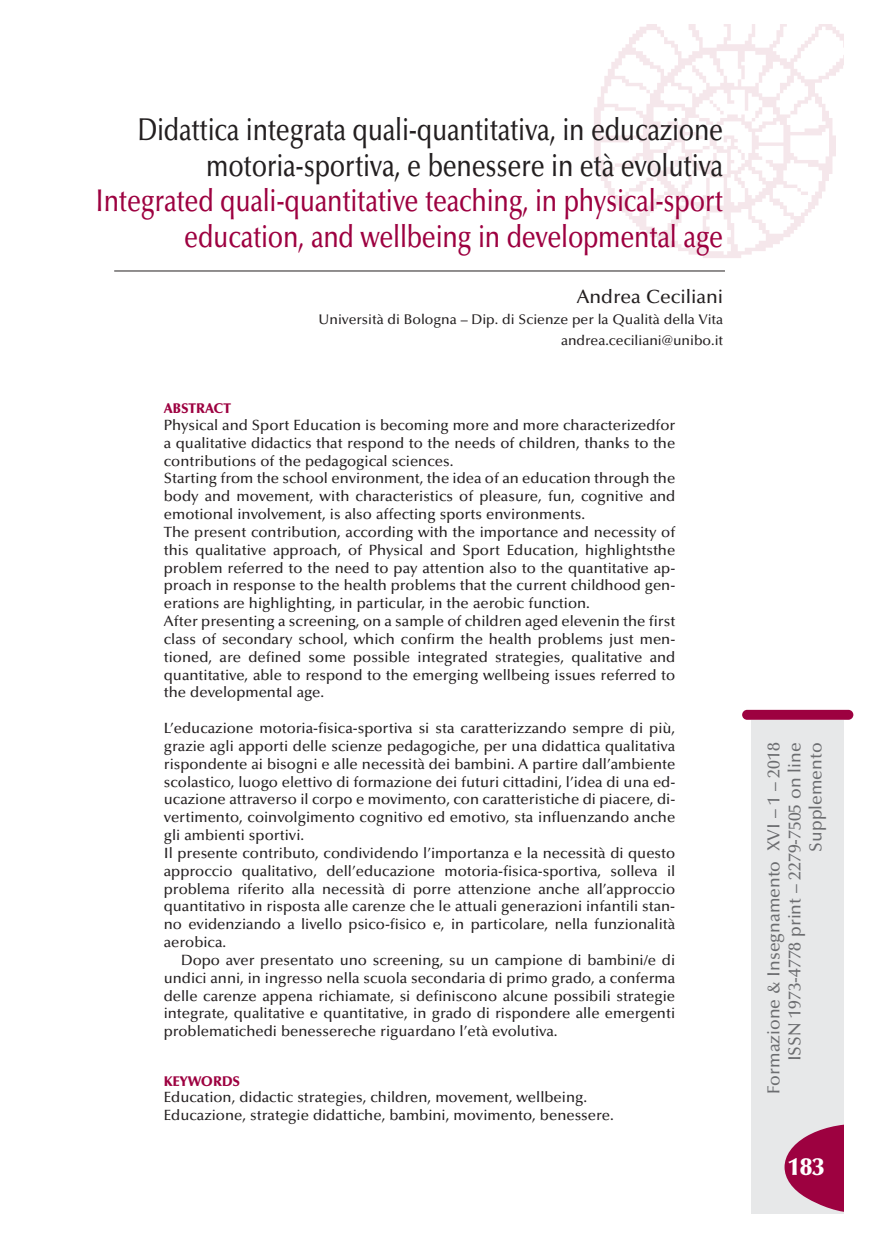
<style>
.page{position:relative;width:869px;height:1241px;background:#fff}
.page>*{position:absolute;margin:0;border:0;box-sizing:border-box;transform-origin:0 0}
.t1{font:500 31.5px/35.5px "Optima";letter-spacing:-.01em;color:#9d0140;text-align:right;scale:.8 1}
.t2{font:500 31.5px/35.5px "Optima";letter-spacing:-.01em;color:#231f20;text-align:right;scale:.8 1}
.t3{font:900 24.5px "Optima";color:#fff}
.t4{font:500 19.25px "Optima";color:#231f20}
.t5{font:500 17.5px/21px "Optima";color:#6c6d70;text-align:right}
.t6{font:500 14.88px/17.8px "Optima";color:#231f20}
.t7{font:500 14px/21px "Optima";color:#231f20;text-align:right}
.t8{font:900 14px "Optima";letter-spacing:-.01em;color:#9d0140}
</style>
<div class="page">
<img style="left:571px;top:25px;width:271px;height:247px">
<hr style="left:114px;top:270px;width:610px;height:1px;background:#231f20">
<div style="left:750px;top:720px;width:92px;height:493px;background:#e7e8e9"></div>
<div style="left:741px;top:709px;width:112px;height:10px;background:#9d0140;border-radius:5px"></div>
<svg style="left:784px;top:1123px;width:60px;height:89px"></svg>
<h1 class="t2" style="left:138px;top:115px;width:733px">Didattica integrata quali-quantitativa, in educazione motoria-sportiva, e benessere in età evolutiva</h1>
<h1 class="t1" style="left:95px;top:186px;width:785px">Integrated quali-quantitative teaching, in physical-sport education, and wellbeing in developmental age</h1>
<p class="t4" style="left:576px;top:289px;width:148px">Andrea Ceciliani</p>
<p class="t7" style="left:318px;top:310px;width:406px">Università di Bologna – Dip. di Scienze per la Qualità della Vita andrea.ceciliani@unibo.it</p>
<p class="t8" style="left:164px;top:403px;width:69px">ABSTRACT</p>
<p class="t6" style="left:164px;top:417px;width:512px">Physical and Sport Education is becoming more and more characterizedfor a qualitative didactics that respond to the needs of children, thanks to the contributions of the pedagogical sciences.<br>Starting from the school environment, the idea of an education through the body and movement, with characteristics of pleasure, fun, cognitive and emotional involvement, is also affecting sports environments.<br>The present contribution, according with the importance and necessity of this qualitative approach, of Physical and Sport Education, highlightsthe problem referred to the need to pay attention also to the quantitative ap&shy;proach in response to the health problems that the current childhood gen&shy;erations are highlighting, in particular, in the aerobic function.<br>After presenting a screening, on a sample of children aged elevenin the first class of secondary school, which confirm the health problems just men&shy;tioned, are defined some possible integrated strategies, qualitative and quantitative, able to respond to the emerging wellbeing issues referred to the developmental age.</p>
<p class="t6" style="left:164px;top:720px;width:513px">L’educazione motoria-fisica-sportiva si sta caratterizzando sempre di più, grazie agli apporti delle scienze pedagogiche, per una didattica qualitativa rispondente ai bisogni e alle necessità dei bambini. A partire dall’ambiente scolastico, luogo elettivo di formazione dei futuri cittadini, l’idea di una ed&shy;ucazione attraverso il corpo e movimento, con caratteristiche di piacere, di&shy;vertimento, coinvolgimento cognitivo ed emotivo, sta influenzando anche gli ambienti sportivi.<br>Il presente contributo, condividendo l’importanza e la necessità di questo approccio qualitativo, dell’educazione motoria-fisica-sportiva, solleva il problema riferito alla necessità di porre attenzione anche all’approccio quantitativo in risposta alle carenze che le attuali generazioni infantili stan&shy;no evidenziando a livello psico-fisico e, in particolare, nella funzionalità aerobica.</p>
<p class="t6" style="left:164px;top:952px;width:512px;text-align:justify;text-indent:17px">Dopo aver presentato uno screening, su un campione di bambini/e di undici anni, in ingresso nella scuola secondaria di primo grado, a conferma delle carenze appena richiamate, si definiscono alcune possibili strategie integrate, qualitative e quantitative, in grado di rispondere alle emergenti problematichedi benessereche riguardano l’età evolutiva.</p>
<p class="t8" style="left:164px;top:1075px;width:78px">KEYWORDS</p>
<p class="t6" style="left:164px;top:1089px;width:451px">Education, didactic strategies, children, movement, wellbeing.<br>Educazione, strategie didattiche, bambini, movimento, benessere.</p>
<p class="t5" style="left:764px;top:1093px;width:352px;rotate:-90deg">Formazione &amp; Insegnamento XVI – 1 – 2018<br>ISSN 1973-4778 print – 2279-7505 on line<br>Supplemento</p>
<h2 class="t3" style="left:787px;top:1156px;width:38px">183</h2>
</div>
